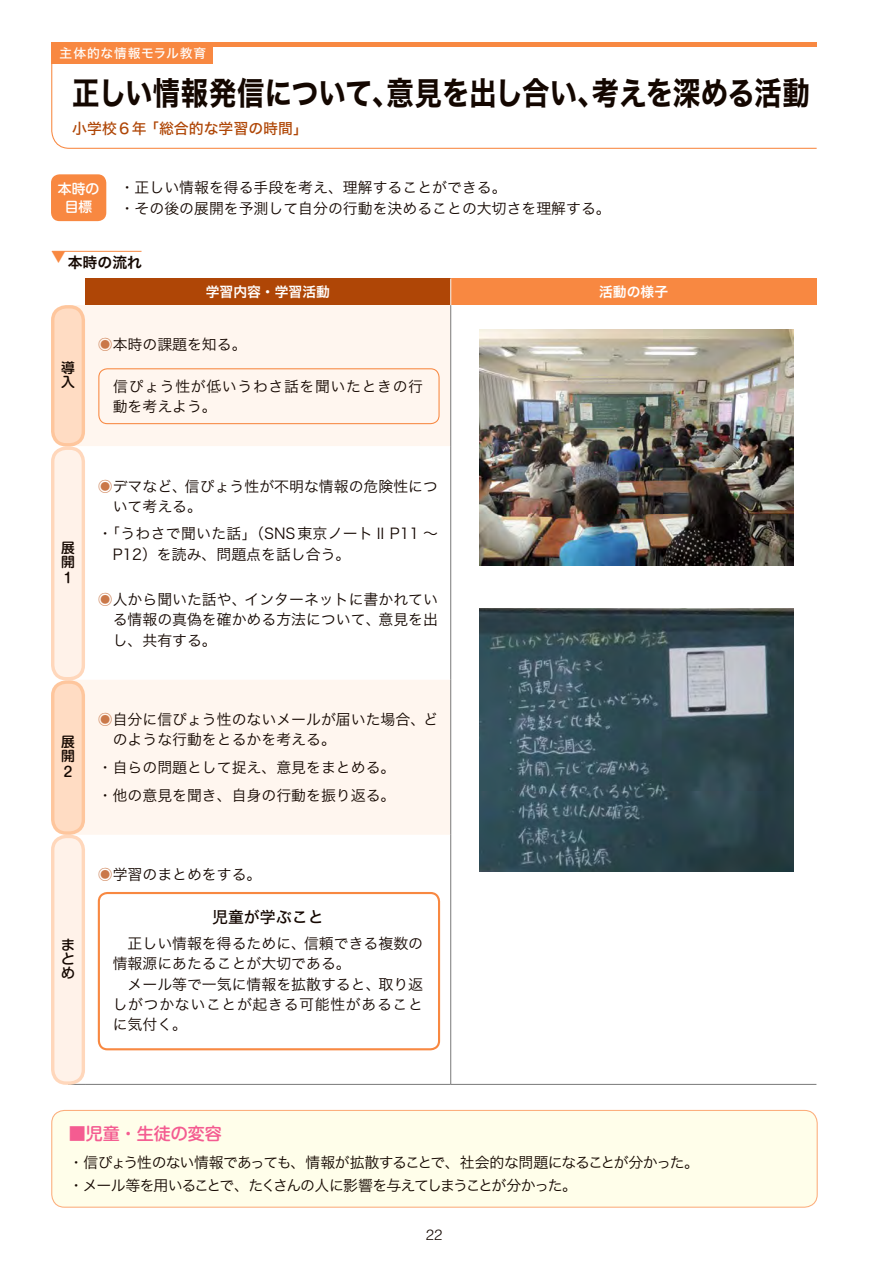
<style>
.page{position:relative;width:893px;height:1263px;background:#fff}
.page>*{position:absolute;margin:0;border:0;box-sizing:border-box;transform-origin:0 0}
.t1{font:31.95px "Hira Kaku Std N W7";letter-spacing:-.005em;color:#140700;scale:.86 1}
.t2{font:500 16.95px "Shin M Go Pr 6";color:#f45c91}
.t3{font:15.9px "Hira Kaku Std N W5";color:#140700}
.t4{font:14.85px/20.2px "Hira Kaku Std N W3";color:#140700}
.t5{font:14.85px/23.4px "Hira Kaku Std N W3";letter-spacing:-.07em;color:#140700}
.t6{font:14.85px/20.2px "Hira Kaku Std N W3";letter-spacing:.045em;color:#140700}
.t7{font:14.85px "Hira Kaku Std N W5";color:#af4606}
.t8{font:14.85px "Hira Kaku Std N W6";color:#140700}
.t9{font:300 14.85px "Helvetica";color:#140700}
.t10{font:13.8px "Hira Kaku Std N W6";color:#fff}
.t11{font:500 13.8px/13.8px "Shin M Go Pr 6";color:#140700}
.t12{font:500 13.8px/17px "Shin M Go Pr 6";color:#fff;text-align:center}
.t13{font:12.75px "Hira Kaku Std N W5";letter-spacing:.06em;color:#fff}
.s1{color:#ca7849}
</style>
<div class="page">
<svg style="left:51px;top:42px;width:766px;height:107px"></svg>
<hr style="left:73px;top:43px;width:744px;height:4px;background:#f88841">
<div style="left:51px;top:174px;width:55px;height:47px;background:#f88841;border-radius:9px"></div>
<div style="left:51px;top:43px;width:162px;height:21px;background:#f88841"></div>
<div style="left:52px;top:1110px;width:765px;height:97px;background:#fffeea;border-radius:13px"></div>
<div style="left:51px;top:1110px;width:767px;height:98px;border:1px solid #fcad7b;border-radius:13px"></div>
<div style="left:85px;top:279px;width:366px;height:26px;background:#af4606"></div>
<div style="left:451px;top:279px;width:365px;height:26px;background:#f88841"></div>
<svg style="left:75px;top:305px;width:375px;height:530px;fill:#fff6ef"></svg>
<svg style="left:450px;top:279px;width:1px;height:26px"></svg>
<hr style="left:450px;top:305px;width:1px;height:141px;background:#787878">
<hr style="left:450px;top:446px;width:1px;height:234px;background:#787878">
<hr style="left:450px;top:680px;width:1px;height:155px;background:#787878">
<hr style="left:450px;top:835px;width:1px;height:249px;background:#787878">
<hr style="left:451px;top:1084px;width:365px;height:1px;background:#787878">
<hr style="left:85px;top:1084px;width:366px;height:1px;background:#787878">
<hr style="left:52px;top:251px;width:90px;height:1px;background:#f88841">
<div style="left:53px;top:448px;width:30px;height:231px;background:#fff2e9;border-radius:14px"></div>
<div style="left:51px;top:446px;width:34px;height:234px;border:3px solid #ffd7bb;border-radius:14px"></div>
<div style="left:53px;top:836px;width:30px;height:247px;background:#fff2e9;border-radius:14px"></div>
<div style="left:51px;top:835px;width:34px;height:250px;border:3px solid #ffd7bb;border-radius:14px"></div>
<div style="left:53px;top:682px;width:30px;height:151px;background:#ffdcc3;border-radius:14px"></div>
<div style="left:51px;top:680px;width:34px;height:155px;border:3px solid #fec69d;border-radius:14px"></div>
<div style="left:53px;top:307px;width:30px;height:138px;background:#ffdcc3;border-radius:14px"></div>
<div style="left:51px;top:305px;width:34px;height:141px;border:3px solid #fec69d;border-radius:14px"></div>
<img style="left:479px;top:330px;width:315px;height:236px">
<img style="left:479px;top:608px;width:315px;height:264px">
<div style="left:98px;top:368px;width:342px;height:56px;border:1px solid #f88841;border-radius:9px"></div>
<div style="left:98px;top:892px;width:342px;height:158px;border:2px solid #f88841;border-radius:9px"></div>
<p class="t13" style="left:60px;top:43px;width:148px">主体的な情報モラル教育</p>
<h1 class="t1" style="left:72px;top:68px;width:859px">正しい情報発信について、意見を出し合い、考えを深める活動</h1>
<p class="t7" style="left:72px;top:117px;width:237px">小学校６年「総合的な学習の時間」</p>
<p class="t12" style="left:58px;top:180px;width:43px">本時の目標</p>
<p class="t4" style="left:120px;top:176px;width:493px;line-height:21.3px">・正しい情報を得る手段を考え、理解することができる。<br>・その後の展開を予測して自分の行動を決めることの大切さを理解する。</p>
<p class="t8" style="left:51px;top:251px;width:93px"><sup>▼</sup>本時の流れ</p>
<p class="t11" style="left:61px;top:360px;width:15px">導入</p>
<p class="t10" style="left:206px;top:281px;width:126px">学習内容・学習活動</p>
<p class="t10" style="left:599px;top:281px;width:71px">活動の様子</p>
<p class="t4" style="left:98px;top:334px;width:150px"><span class="s1">◉</span>本時の課題を知る。</p>
<p class="t6" style="left:113px;top:376px;width:312px;text-indent:-15px">　信ぴょう性が低いうわさ話を聞いたときの行動を考えよう。</p>
<p class="t11" style="left:61px;top:540px;width:15px">展開</p>
<p class="t11" style="left:61px;top:570px;width:10px">１</p>
<p class="t4" style="left:113px;top:476px;width:327px;text-indent:-15px"><span class="s1">◉</span>デマなど、信ぴょう性が不明な情報の危険性について考える。</p>
<p class="t4" style="left:113px;top:523px;width:327px;text-indent:-15px">・「うわさで聞いた話」（SNS東京ノートⅡP11 〜<br>P12）を読み、問題点を話し合う。</p>
<p class="t4" style="left:113px;top:589px;width:327px;text-align:justify;text-indent:-15px"><span class="s1">◉</span>人から聞いた話や、インターネットに書かれている情報の真偽を確かめる方法について、意見を出し、共有する。</p>
<p class="t11" style="left:61px;top:734px;width:15px">展開</p>
<p class="t11" style="left:61px;top:764px;width:12px">２</p>
<p class="t4" style="left:113px;top:709px;width:327px;text-indent:-15px"><span class="s1">◉</span>自分に信ぴょう性のないメールが届いた場合、どのような行動をとるかを考える。</p>
<p class="t4" style="left:98px;top:753px;width:299px;line-height:27.6px">・自らの問題として捉え、意見をまとめる。・他の意見を聞き、自身の行動を振り返る。</p>
<p class="t11" style="left:61px;top:937px;width:15px;text-align:justify">まとめ</p>
<p class="t4" style="left:98px;top:864px;width:165px"><span class="s1">◉</span>学習のまとめをする。</p>
<p class="t3" style="left:212px;top:904px;width:113px">児童が学ぶこと</p>
<p class="t4" style="left:113px;top:933px;width:312px">　正しい情報を得るために、信頼できる複数の情報源にあたることが大切である。<br>　メール等で一気に情報を拡散すると、取り返しがつかないことが起きる可能性があることに気付く。</p>
<p class="t2" style="left:69px;top:1119px;width:155px">■児童・生徒の変容</p>
<p class="t5" style="left:69px;top:1150px;width:632px">・信ぴょう性のない情報であっても、情報が拡散することで、社会的な問題になることが分かった。・メール等を用いることで、たくさんの人に影響を与えてしまうことが分かった。</p>
<p class="t9" style="left:426px;top:1225px;width:18px">22</p>
</div>
